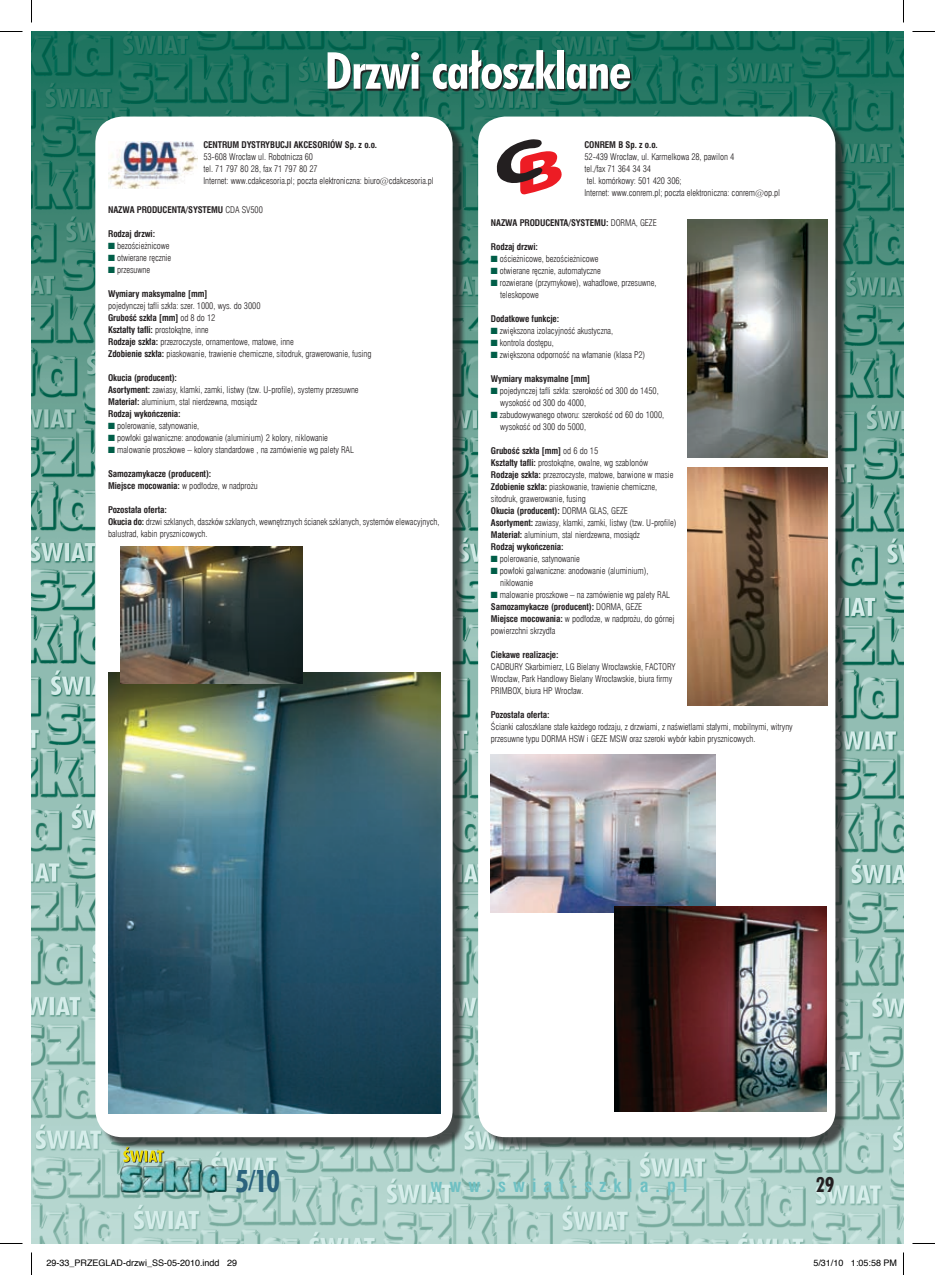
<style>
.page{position:relative;width:935px;height:1275px;background:#fff}
.page>*{position:absolute;margin:0;border:0;box-sizing:border-box;transform-origin:0 0}
.t1{font:51px "Futura Bd Cn EU Normal";letter-spacing:-.02em;color:#fff}
.t2{font:30.6px "Futura Bd Cn EU Normal";color:#2b637d}
.t3{font:21px "Futura Bd Cn EU Normal";color:#231f20}
.t4{font:700 18px "Swis 721 Cn EU";letter-spacing:.395em;color:#6fc0c3}
.t5{font:9px/12px "Swis 721 Lt Cn EU";letter-spacing:-.01em;color:#231f20}
.t6{font:700 9px "Swis 721 Cn EU";letter-spacing:-.01em;color:#231f20}
.t7{font:9px "Helvetica";color:#000}
.s1{font-family:"Swis 721 Lt Cn EU";font-weight:400}
.s2{color:#005e48}
.s3{font-family:"Swis 721 Cn EU";font-weight:700}
.s4{font-size:25.2px}
</style>
<div class="page">
<img style="left:32px;top:32px;width:871px;height:1211px">
<img style="left:120px;top:1160px;width:107px;height:33px">
<svg style="left:123px;top:1158px;width:41px;height:4px"></svg>
<svg style="left:32px;top:52px;width:297px;height:129px;fill:#237562"></svg>
<svg style="left:329px;top:52px;width:574px;height:129px;fill:#237561"></svg>
<div style="left:99px;top:121px;width:373px;height:1037px;background:#231f20;opacity:.75"></div>
<div style="left:95px;top:117px;width:357px;height:1020px;background:#fff;border-radius:27px"></div>
<img style="left:108px;top:141px;width:90px;height:48px">
<img style="left:108px;top:672px;width:332px;height:441px">
<img style="left:120px;top:546px;width:182px;height:137px">
<div style="left:482px;top:120px;width:372px;height:1036px;background:#231f20;opacity:.75"></div>
<div style="left:478px;top:117px;width:357px;height:1020px;background:#fff;border-radius:27px"></div>
<img style="left:687px;top:220px;width:141px;height:238px">
<img style="left:687px;top:467px;width:141px;height:238px">
<svg style="left:496px;top:139px;width:66px;height:56px"></svg>
<img style="left:491px;top:755px;width:224px;height:157px">
<img style="left:615px;top:907px;width:212px;height:205px">
<svg style="left:0;top:31px;width:22px;height:1px"></svg>
<svg style="left:912px;top:31px;width:23px;height:1px"></svg>
<svg style="left:0;top:1243px;width:22px;height:1px"></svg>
<svg style="left:912px;top:1243px;width:23px;height:1px"></svg>
<svg style="left:31px;top:0;width:1px;height:22px"></svg>
<svg style="left:31px;top:1252px;width:1px;height:23px"></svg>
<svg style="left:903px;top:0;width:1px;height:22px"></svg>
<svg style="left:903px;top:1252px;width:1px;height:23px"></svg>
<h1 class="t1" style="left:325px;top:39px;width:308px">Drzwi całoszklane</h1>
<p class="t6" style="left:203px;top:139px;width:175px">CENTRUM DYSTRYBUCJI AKCESORIÓW Sp. z o.o.</p>
<p class="t5" style="left:203px;top:151px;width:232px">53-608 Wrocław ul. Robotnicza 60<br>tel. 71 797 80 28, fax 71 797 80 27<br>Internet: www.cdakcesoria.pl; poczta elektroniczna: biuro@cdakcesoria.pl</p>
<p class="t6" style="left:108px;top:204px;width:156px">NAZWA PRODUCENTA/SYSTEMU <span class="s1">CDA SV500</span></p>
<p class="t6" style="left:108px;top:228px;width:49px">Rodzaj drzwi:</p>
<p class="t5" style="left:108px;top:239px;width:63px"><span class="s2">■</span> bezościeżnicowe</p>
<p class="t5" style="left:108px;top:251px;width:65px"><span class="s2">■</span> otwierane ręcznie</p>
<p class="t5" style="left:108px;top:263px;width:44px"><span class="s2">■</span> przesuwne</p>
<p class="t6" style="left:108px;top:288px;width:101px">Wymiary maksymalne [mm]</p>
<p class="t5" style="left:108px;top:299px;width:154px">pojedynczej tafli szkła: szer. 1000, wys. do 3000</p>
<p class="t6" style="left:108px;top:312px;width:109px">Grubość szkła [mm] <span class="s1">od 8 do 12</span></p>
<p class="t5" style="left:108px;top:323px;width:265px"><span class="s3">Kształty tafli:</span> prostokątne, inne<br><span class="s3">Rodzaje szkła:</span> przezroczyste, ornamentowe, matowe, inne<br><span class="s3">Zdobienie szkła:</span> piaskowanie, trawienie chemiczne, sitodruk, grawerowanie, fusing</p>
<p class="t6" style="left:108px;top:372px;width:71px">Okucia (producent):</p>
<p class="t5" style="left:108px;top:383px;width:252px"><span class="s3">Asortyment:</span> zawiasy, klamki, zamki, listwy (tzw. U-profile), systemy przesuwne<br><span class="s3">Materiał:</span> aluminium, stal nierdzewna, mosiądz</p>
<p class="t6" style="left:108px;top:408px;width:74px">Rodzaj wykończenia:</p>
<p class="t5" style="left:108px;top:419px;width:93px"><span class="s2">■</span> polerowanie, satynowanie,</p>
<p class="t5" style="left:108px;top:431px;width:221px"><span class="s2">■</span> powłoki galwaniczne: anodowanie (aluminium) 2 kolory, niklowanie</p>
<p class="t5" style="left:108px;top:443px;width:247px"><span class="s2">■</span> malowanie proszkowe – kolory standardowe , na zamówienie wg palety RAL</p>
<p class="t6" style="left:108px;top:468px;width:105px">Samozamykacze (producent):</p>
<p class="t5" style="left:108px;top:479px;width:151px"><span class="s3">Miejsce mocowania:</span> w podłodze, w nadprożu</p>
<p class="t6" style="left:108px;top:504px;width:60px">Pozostała oferta:</p>
<p class="t5" style="left:108px;top:515px;width:333px"><span class="s3">Okucia do:</span> drzwi szklanych, daszków szklanych, wewnętrznych ścianek szklanych, systemów elewacyjnych, balustrad, kabin prysznicowych.</p>
<p class="t6" style="left:584px;top:139px;width:75px">CONREM B Sp. z o.o.</p>
<p class="t5" style="left:584px;top:151px;width:197px">52-439 Wrocław, ul. Karmelkowa 28, pawilon 4<br>tel./fax 71 364 34 34<br>tel. komórkowy: 501 420 306;<br>Internet: www.conrem.pl; poczta elektroniczna: conrem@op.pl</p>
<p class="t6" style="left:491px;top:218px;width:167px">NAZWA PRODUCENTA/SYSTEMU: <span class="s1">DORMA, GEZE</span></p>
<p class="t6" style="left:491px;top:242px;width:49px">Rodzaj drzwi:</p>
<p class="t5" style="left:491px;top:253px;width:109px"><span class="s2">■</span> ościeżnicowe, bezościeżnicowe</p>
<p class="t5" style="left:491px;top:265px;width:111px"><span class="s2">■</span> otwierane ręcznie, automatyczne</p>
<p class="t5" style="left:500px;top:277px;width:158px;text-indent:-9px"><span class="s2">■</span> rozwierane (przymykowe), wahadłowe, przesuwne, teleskopowe</p>
<p class="t6" style="left:491px;top:314px;width:70px">Dodatkowe funkcje:</p>
<p class="t5" style="left:491px;top:325px;width:124px"><span class="s2">■</span> zwiększona izolacyjność akustyczna,</p>
<p class="t5" style="left:491px;top:337px;width:64px"><span class="s2">■</span> kontrola dostępu,</p>
<p class="t5" style="left:491px;top:349px;width:156px"><span class="s2">■</span> zwiększona odporność na włamanie (klasa P2)</p>
<p class="t6" style="left:491px;top:374px;width:101px">Wymiary maksymalne [mm]</p>
<p class="t5" style="left:500px;top:385px;width:160px;text-indent:-9px"><span class="s2">■</span> pojedynczej tafli szkła: szerokość od 300 do 1450, wysokość od 300 do 4000,</p>
<p class="t5" style="left:500px;top:409px;width:165px;text-indent:-9px"><span class="s2">■</span> zabudowywanego otworu: szerokość od 60 do 1000, wysokość od 300 do 5000,</p>
<p class="t6" style="left:491px;top:446px;width:109px">Grubość szkła [mm] <span class="s1">od 6 do 15</span></p>
<p class="t5" style="left:491px;top:457px;width:184px"><span class="s3">Kształty tafli:</span> prostokątne, owalne, wg szablonów <span class="s3">Rodzaje szkła:</span> przezroczyste, matowe, barwione w masie <span class="s3">Zdobienie szkła:</span> piaskowanie, trawienie chemiczne, sitodruk, grawerowanie, fusing</p>
<p class="t6" style="left:491px;top:506px;width:138px">Okucia (producent): <span class="s1">DORMA GLAS, GEZE</span></p>
<p class="t5" style="left:491px;top:517px;width:187px"><span class="s3">Asortyment:</span> zawiasy, klamki, zamki, listwy (tzw. U-profile)<br><span class="s3">Materiał:</span> aluminium, stal nierdzewna, mosiądz</p>
<p class="t6" style="left:491px;top:541px;width:74px">Rodzaj wykończenia:</p>
<p class="t5" style="left:491px;top:553px;width:91px"><span class="s2">■</span> polerowanie, satynowanie</p>
<p class="t5" style="left:500px;top:565px;width:150px;text-indent:-9px"><span class="s2">■</span> powłoki galwaniczne: anodowanie (aluminium), niklowanie</p>
<p class="t5" style="left:491px;top:589px;width:181px"><span class="s2">■</span> malowanie proszkowe – na zamówienie wg palety RAL</p>
<p class="t6" style="left:491px;top:601px;width:153px">Samozamykacze (producent): <span class="s1">DORMA, GEZE</span></p>
<p class="t5" style="left:491px;top:613px;width:185px"><span class="s3">Miejsce mocowania:</span> w podłodze, w nadprożu, do górnej powierzchni skrzydła</p>
<p class="t6" style="left:491px;top:649px;width:69px">Ciekawe realizacje:</p>
<p class="t5" style="left:491px;top:661px;width:186px">CADBURY Skarbimierz, LG Bielany Wrocławskie, FACTORY<br>Wrocław, Park Handlowy Bielany Wrocławskie, biura firmy<br>PRIMBOX, biura HP Wrocław.</p>
<p class="t6" style="left:491px;top:709px;width:60px">Pozostała oferta:</p>
<p class="t5" style="left:491px;top:721px;width:303px">Ścianki całoszklane stałe każdego rodzaju, z drzwiami, z naświetlami stałymi, mobilnymi, witryny przesuwne typu DORMA HSW i GEZE MSW oraz szeroki wybór kabin prysznicowych.</p>
<h2 class="t2" style="left:235px;top:1162px;width:46px">5<span class="s4">/</span>10</h2>
<h3 class="t4" style="left:430px;top:1174px;width:258px">www.swiat-szkla.pl</h3>
<h3 class="t3" style="left:816px;top:1171px;width:20px">29</h3>
<p class="t7" style="left:46px;top:1256px;width:192px">29-33_PRZEGLAD-drzwi_SS-05-2010.indd 29</p>
<p class="t7" style="left:813px;top:1256px;width:85px">5/31/10 1:05:58 PM</p>
</div>
